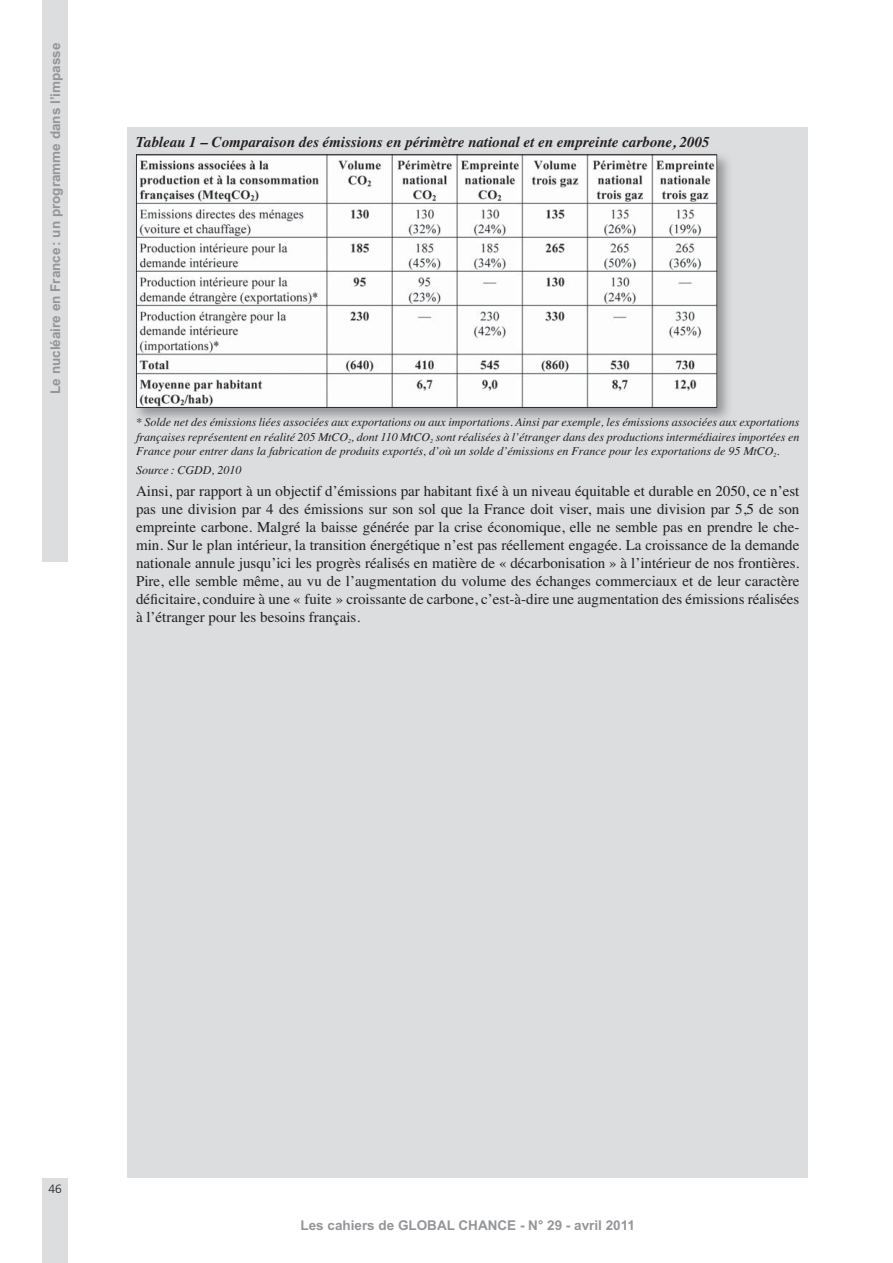
<style>
.page{position:relative;width:893px;height:1263px;background:#fff}
.page>*{position:absolute;margin:0;border:0;box-sizing:border-box;transform-origin:0 0}
.t1{font:15px/18px "Times";color:#231f20;text-align:justify}
.t2{font:italic 700 15px "Times";color:#231f20}
.t3{font:700 13.5px "Arial";color:#939598}
.t4{font:italic 12px/14.4px "Times";color:#231f20;text-align:justify}
.t5{font:300 12px "Frutiger";color:#231f20}
</style>
<div class="page">
<div style="left:43px;top:1178px;width:25px;height:85px;background:#dcddde"></div>
<div style="left:43px;top:0;width:25px;height:561px;background:#dcddde"></div>
<div style="left:128px;top:128px;width:680px;height:1050px;background:#dcddde"></div>
<img style="left:136px;top:154px;width:593px;height:265px">
<svg style="left:136px;top:155px;width:581px;height:253px;background:#e7e7e8"></svg>
<p class="t3" style="left:48px;top:394px;width:353px;rotate:-90deg">Le nucléaire en France : un programme dans l’impasse</p>
<p class="t2" style="left:136px;top:137px;width:575px">Tableau 1 – Comparaison des émissions en périmètre national et en empreinte carbone, 2005</p>
<p class="t4" style="left:136px;top:416px;width:665px">* Solde net des émissions liées associées aux exportations ou aux importations. Ainsi par exemple, les émissions associées aux exportations françaises représentent en réalité 205 MtCO<sub>2</sub>, dont 110 MtCO<sub>2</sub> sont réalisées à l’étranger dans des productions intermédiaires importées en France pour entrer dans la fabrication de produits exportés, d’où un solde d’émissions en France pour les exportations de 95 MtCO<sub>2</sub>.</p>
<p class="t4" style="left:136px;top:464px;width:107px">Source : CGDD, 2010</p>
<p class="t1" style="left:136px;top:483px;width:665px">Ainsi, par rapport à un objectif d’émissions par habitant fixé à un niveau équitable et durable en 2050, ce n’est pas une division par 4 des émissions sur son sol que la France doit viser, mais une division par 5,5 de son empreinte carbone. Malgré la baisse générée par la crise économique, elle ne semble pas en prendre le che&shy;min. Sur le plan intérieur, la transition énergétique n’est pas réellement engagée. La croissance de la demande nationale annule jusqu’ici les progrès réalisés en matière de « décarbonisation » à l’intérieur de nos frontières.<br>Pire, elle semble même, au vu de l’augmentation du volume des échanges commerciaux et de leur caractère déficitaire, conduire à une « fuite » croissante de carbone, c’est-à-dire une augmentation des émissions réalisées à l’étranger pour les besoins français.</p>
<p class="t5" style="left:49px;top:1184px;width:15px">46</p>
<p class="t3" style="left:300px;top:1218px;width:336px">Les cahiers de GLOBAL CHANCE - N° 29 - avril 2011</p>
</div>
